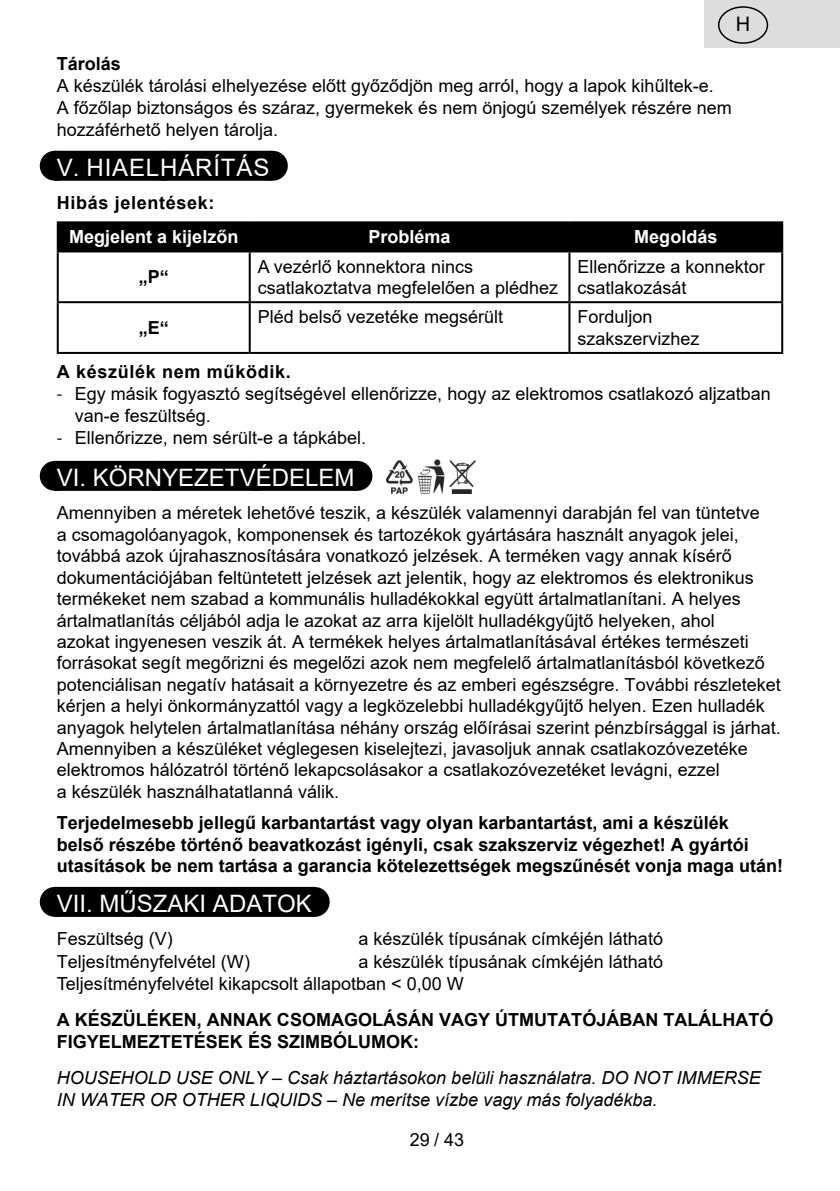
<style>
.page{position:relative;width:840px;height:1191px;background:#fff}
.page>*{position:absolute;margin:0;border:0;box-sizing:border-box;transform-origin:0 0}
.Grafický_nadpis_ETA{font:24px "Arial";color:#fff}
.Grafický_nadpis_ETA-2{font:24px "Arial";letter-spacing:.035em;color:#fff}
.t1{font:20px "Arial";color:#000}
.Normální{font:18px/21.4px "Arial";color:#000}
.Normální-2{font:700 18px/21.4px "Arial";color:#000}
._3_Text{font:18px/21.6px "Arial";color:#000}
.Normální-3{font:italic 18px/22px "Arial";color:#000}
._4_Tučný_text{font:700 18px "Arial";letter-spacing:.035em;color:#000}
._3_Text-2{font:700 18px "Arial";color:#fff}
._3_Text-3{font:700 18px "Arial";color:#000}
.s1{font-family:"Myriad Pro"}
</style>
<div class="page">
<div style="left:55px;top:151px;width:217px;height:30px;background:#000"></div>
<svg style="left:163px;top:180px;width:54px;height:1px"></svg>
<hr style="left:272px;top:151px;width:1px;height:30px;background:#000">
<div style="left:55px;top:461px;width:301px;height:30px;background:#000"></div>
<svg style="left:158px;top:490px;width:148px;height:1px"></svg>
<hr style="left:356px;top:461px;width:1px;height:30px;background:#000">
<div style="left:55px;top:887px;width:258px;height:30px;background:#000"></div>
<svg style="left:145px;top:916px;width:125px;height:1px"></svg>
<hr style="left:313px;top:887px;width:1px;height:30px;background:#000">
<div style="left:59px;top:223px;width:721px;height:27px;background:#000"></div>
<hr style="left:57px;top:221px;width:192px;height:2px;background:#000">
<hr style="left:57px;top:223px;width:2px;height:27px;background:#000">
<hr style="left:249px;top:221px;width:320px;height:2px;background:#000">
<hr style="left:248px;top:223px;width:2px;height:27px;background:#000">
<hr style="left:569px;top:221px;width:213px;height:2px;background:#000">
<hr style="left:568px;top:223px;width:2px;height:27px;background:#000">
<hr style="left:780px;top:223px;width:2px;height:27px;background:#000">
<hr style="left:57px;top:250px;width:192px;height:2px;background:#000">
<hr style="left:57px;top:252px;width:2px;height:49px;background:#000">
<hr style="left:249px;top:250px;width:320px;height:2px;background:#000">
<hr style="left:248px;top:252px;width:2px;height:49px;background:#000">
<hr style="left:569px;top:250px;width:213px;height:2px;background:#000">
<hr style="left:568px;top:252px;width:2px;height:49px;background:#000">
<hr style="left:780px;top:252px;width:2px;height:49px;background:#000">
<hr style="left:57px;top:301px;width:192px;height:2px;background:#000">
<hr style="left:57px;top:303px;width:2px;height:49px;background:#000">
<hr style="left:249px;top:301px;width:320px;height:2px;background:#000">
<hr style="left:248px;top:303px;width:2px;height:49px;background:#000">
<hr style="left:569px;top:301px;width:213px;height:2px;background:#000">
<hr style="left:568px;top:303px;width:2px;height:49px;background:#000">
<hr style="left:780px;top:303px;width:2px;height:49px;background:#000">
<hr style="left:57px;top:352px;width:192px;height:2px;background:#000">
<hr style="left:249px;top:352px;width:320px;height:2px;background:#000">
<hr style="left:569px;top:352px;width:213px;height:2px;background:#000">
<img style="left:386px;top:459px;width:90px;height:34px">
<div style="left:704px;top:0;width:135px;height:48px;background:#ddd"></div>
<div style="left:717px;top:6px;width:50px;height:38px;border:1px solid #000;border-radius:50%"></div>
<p class="t1" style="left:735px;top:10px;width:16px">H</p>
<p class="Normální-2" style="left:57px;top:53px;width:66px">Tárolás</p>
<p class="Normální" style="left:57px;top:74px;width:676px;line-height:22px">A készülék tárolási elhelyezése előtt győződjön meg arról, hogy a lapok kihűltek-e.<br>A főzőlap biztonságos és száraz, gyermekek és nem önjogú személyek részére nem hozzáférhető helyen tárolja.</p>
<p class="Grafický_nadpis_ETA-2" style="left:57px;top:151px;width:214px">V. HIAELHÁRÍTÁS</p>
<p class="_4_Tučný_text" style="left:57px;top:190px;width:159px">Hibás jelentések:</p>
<p class="_3_Text-2" style="left:69px;top:224px;width:171px">Megjelent a kijelzőn</p>
<p class="_3_Text-2" style="left:368px;top:224px;width:84px">Probléma</p>
<p class="_3_Text-2" style="left:634px;top:224px;width:85px">Megoldás</p>
<p class="_3_Text-3" style="left:139px;top:264px;width:32px">„P“</p>
<p class="_3_Text" style="left:257px;top:255px;width:302px">A vezérlő konnektora nincs csatlakoztatva megfelelően a plédhez</p>
<p class="_3_Text" style="left:577px;top:255px;width:189px">Ellenőrizze a konnektor csatlakozását</p>
<p class="_3_Text-3" style="left:139px;top:315px;width:32px">„E“</p>
<p class="_3_Text" style="left:257px;top:306px;width:247px">Pléd belső vezetéke megsérült</p>
<p class="_3_Text" style="left:577px;top:306px;width:124px">Forduljon szakszervizhez</p>
<p class="_4_Tučný_text" style="left:57px;top:359px;width:235px">A készülék nem működik.</p>
<p class="Normální" style="left:75px;top:382px;width:697px;line-height:22px;text-indent:-18px"><span class="s1">-</span> Egy másik fogyasztó segítségével ellenőrizze, hogy az elektromos csatlakozó aljzatban van-e feszültség.</p>
<p class="Normální" style="left:57px;top:427px;width:311px"><span class="s1">-</span> Ellenőrizze, nem sérült-e a tápkábel.</p>
<p class="Grafický_nadpis_ETA" style="left:57px;top:461px;width:299px">VI. KÖRNYEZETVÉDELEM</p>
<p class="Normální" style="left:57px;top:502px;width:725px">Amennyiben a méretek lehetővé teszik, a készülék valamennyi darabján fel van tüntetve<br>a csomagolóanyagok, komponensek és tartozékok gyártására használt anyagok jelei, továbbá azok újrahasznosítására vonatkozó jelzések. A terméken vagy annak kísérő dokumentációjában feltüntetett jelzések azt jelentik, hogy az elektromos és elektronikus termékeket nem szabad a kommunális hulladékokkal együtt ártalmatlanítani. A helyes ártalmatlanítás céljából adja le azokat az arra kijelölt hulladékgyűjtő helyeken, ahol<br>azokat ingyenesen veszik át. A termékek helyes ártalmatlanításával értékes természeti forrásokat segít megőrizni és megelőzi azok nem megfelelő ártalmatlanításból következő potenciálisan negatív hatásait a környezetre és az emberi egészségre. További részleteket kérjen a helyi önkormányzattól vagy a legközelebbi hulladékgyűjtő helyen. Ezen hulladék anyagok helytelen ártalmatlanítása néhány ország előírásai szerint pénzbírsággal is járhat.<br>Amennyiben a készüléket véglegesen kiselejtezi, javasoljuk annak csatlakozóvezetéke elektromos hálózatról történő lekapcsolásakor a csatlakozóvezetéket levágni, ezzel</p>
<p class="Normální" style="left:57px;top:780px;width:284px">a készülék használhatatlanná válik.</p>
<p class="Normální-2" style="left:57px;top:812px;width:727px">Terjedelmesebb jellegű karbantartást vagy olyan karbantartást, ami a készülék<br>belső részébe történő beavatkozást igényli, csak szakszerviz végezhet! A gyártói utasítások be nem tartása a garancia kötelezettségek megszűnését vonja maga után!</p>
<p class="Grafický_nadpis_ETA" style="left:57px;top:887px;width:256px">VII. MŰSZAKI ADATOK</p>
<p class="Normální" style="left:57px;top:928px;width:118px">Feszültség (V)</p>
<p class="Normální" style="left:358px;top:928px;width:306px">a készülék típusának címkéjén látható</p>
<p class="Normální" style="left:57px;top:950px;width:195px">Teljesítményfelvétel (W)</p>
<p class="Normální" style="left:358px;top:950px;width:306px">a készülék típusának címkéjén látható</p>
<p class="_3_Text" style="left:57px;top:972px;width:408px">Teljesítményfelvétel kikapcsolt állapotban &lt; 0,00 W</p>
<p class="Normální-2" style="left:57px;top:1008px;width:717px;line-height:22px">A KÉSZÜLÉKEN, ANNAK CSOMAGOLÁSÁN VAGY ÚTMUTATÓJÁBAN TALÁLHATÓ<br>FIGYELMEZTETÉSEK ÉS SZIMBÓLUMOK:</p>
<p class="Normální-3" style="left:57px;top:1066px;width:705px">HOUSEHOLD USE ONLY – Csak háztartásokon belüli használatra. DO NOT IMMERSE<br>IN WATER OR OTHER LIQUIDS – Ne merítse vízbe vagy más folyadékba.</p>
<p class="Normální" style="left:410px;top:1128px;width:56px">29 / 43</p>
</div>
